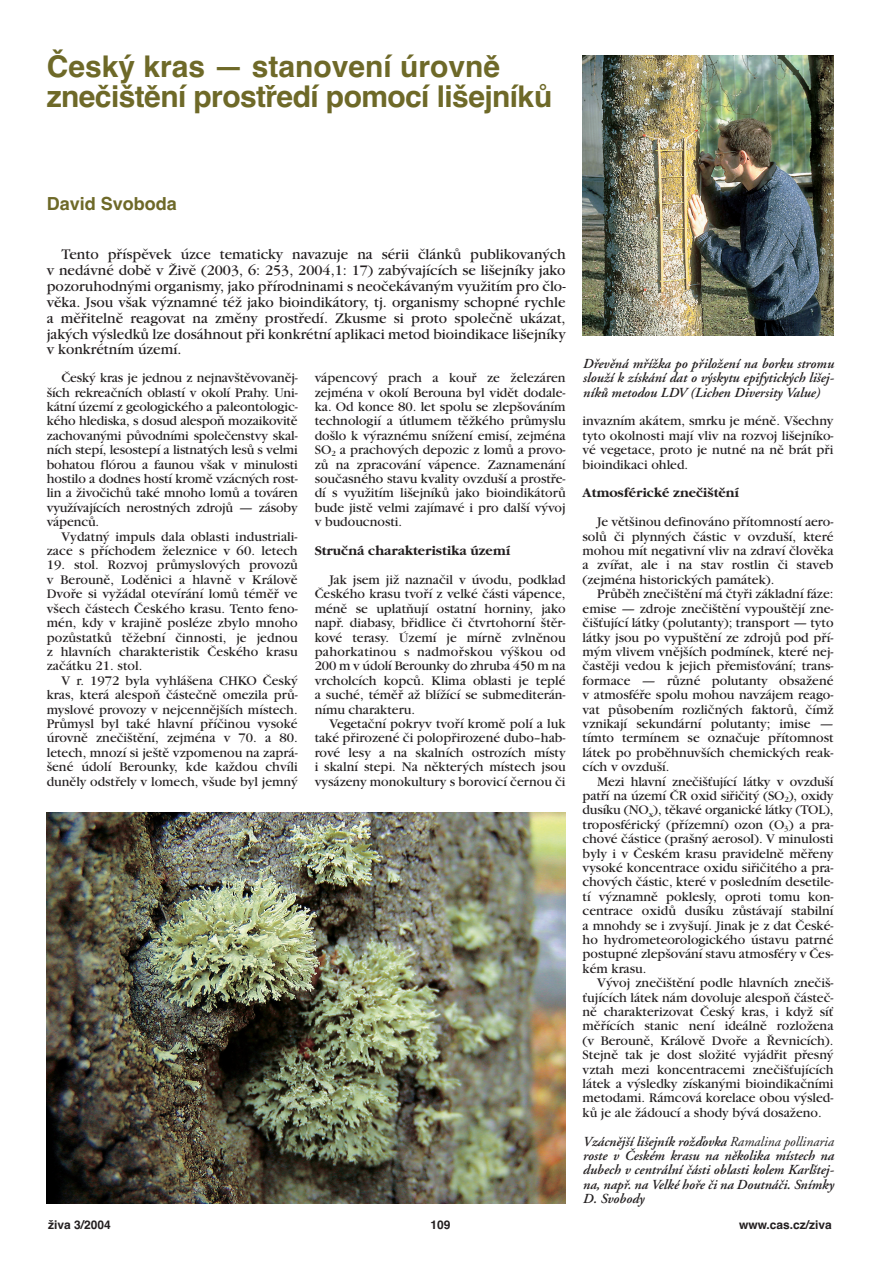
<style>
.page{position:relative;width:893px;height:1263px;background:#fff}
.page>*{position:absolute;margin:0;border:0;box-sizing:border-box;transform-origin:0 0}
.t1{font:700 30px/30px "Helvetica CE";letter-spacing:-.02em;color:#6e6928}
.t2{font:700 18px "Helvetica CE";color:#6e6928}
.t3{font:15.3px/15.9px "Garamond CE";color:#231f20;text-align:justify}
.t4{font:13.8px/14.4px "Garamond CE";color:#231f20;text-align:justify}
.t5{font:italic 600 13.8px/14.4px "Adobe Garamond CE";color:#231f20;text-align:justify}
.t6{font:700 13.8px "Garamond CE";color:#231f20}
.t7{font:700 12px "Helvetica CE";color:#231f20}
.s1{font-weight:400}
</style>
<div class="page">
<img style="left:583px;top:55px;width:250px;height:281px">
<img style="left:47px;top:812px;width:518px;height:391px">
<h1 class="t1" style="left:47px;top:52px;width:507px">Český kras — stanovení úrovně znečištění prostředí pomocí lišejníků</h1>
<h2 class="t2" style="left:47px;top:193px;width:132px">David Svoboda</h2>
<p class="t3" style="left:47px;top:248px;width:520px;text-indent:15px">Tento příspěvek úzce tematicky navazuje na sérii článků publikovaných v nedávné době v Živě (2003, 6: 253, 2004,1: 17) zabývajících se lišejníky jako pozoruhodnými organismy, jako přírodninami s neočekávaným využitím pro člo&shy;věka. Jsou však významné též jako bioindikátory, tj. organismy schopné rychle a měřitelně reagovat na změny prostředí. Zkusme si proto společně ukázat, jakých výsledků lze dosáhnout při konkrétní aplikaci metod bioindikace lišejníky v konkrétním území.</p>
<p class="t4" style="left:47px;top:372px;width:252px;text-indent:15px">Český kras je jednou z nejnavštěvovaněj&shy;ších rekreačních oblastí v okolí Prahy. Uni&shy;kátní území z geologického a paleontologic&shy;kého hlediska, s dosud alespoň mozaikovitě zachovanými původními společenstvy skal&shy;ních stepí, lesostepí a listnatých lesů s velmi bohatou flórou a faunou však v minulosti hostilo a dodnes hostí kromě vzácných rost&shy;lin a živočichů také mnoho lomů a továren využívajících nerostných zdrojů — zásoby vápenců.</p>
<p class="t4" style="left:47px;top:530px;width:252px;text-align:right">Vydatný impuls dala oblasti industriali&shy;zace s příchodem železnice v 60. letech</p>
<p class="t4" style="left:47px;top:559px;width:252px">19. stol. Rozvoj průmyslových provozů v Berouně, Loděnici a hlavně v Králově Dvoře si vyžádal otevírání lomů téměř ve všech částech Českého krasu. Tento feno&shy;mén, kdy v krajině posléze zbylo mnoho pozůstatků těžební činnosti, je jednou z hlavních charakteristik Českého krasu začátku 21. stol.</p>
<p class="t4" style="left:47px;top:674px;width:252px;text-indent:15px">V r. 1972 byla vyhlášena CHKO Český kras, která alespoň částečně omezila prů&shy;myslové provozy v nejcennějších místech.<br>Průmysl byl také hlavní příčinou vysoké úrovně znečištění, zejména v 70. a 80. letech, mnozí si ještě vzpomenou na zaprá&shy;šené údolí Berounky, kde každou chvíli duněly odstřely v lomech, všude byl jemný</p>
<p class="t4" style="left:315px;top:372px;width:252px">vápencový prach a kouř ze železáren zejména v okolí Berouna byl vidět dodale&shy;ka. Od konce 80. let spolu se zlepšováním technologií a útlumem těžkého průmyslu došlo k výraznému snížení emisí, zejména SO<sub>2</sub> a prachových depozic z lomů a provo&shy;zů na zpracování vápence. Zaznamenání současného stavu kvality ovzduší a prostře&shy;dí s využitím lišejníků jako bioindikátorů bude jistě velmi zajímavé i pro další vývoj v budoucnosti.</p>
<p class="t6" style="left:315px;top:546px;width:197px">Stručná charakteristika území</p>
<p class="t4" style="left:315px;top:574px;width:252px;text-indent:15px">Jak jsem již naznačil v úvodu, podklad Českého krasu tvoří z velké části vápence, méně se uplatňují ostatní horniny, jako např. diabasy, břidlice či čtvrtohorní štěr&shy;kové terasy. Území je mírně zvlněnou pahorkatinou s nadmořskou výškou od 200 m v údolí Berounky do zhruba 450 m na vrcholcích kopců. Klima oblasti je teplé a suché, téměř až blížící se submediterán&shy;nímu charakteru.</p>
<p class="t4" style="left:315px;top:718px;width:252px;text-indent:15px">Vegetační pokryv tvoří kromě polí a luk také přirozené či polopřirozené dubo–hab&shy;rové lesy a na skalních ostrozích místy i skalní stepi. Na některých místech jsou vysázeny monokultury s borovicí černou či</p>
<p class="t5" style="left:583px;top:358px;width:253px">Dřevěná mřížka po přiložení na borku stromu slouží k získání dat o výskytu epifytických lišej&shy;níků metodou LDV (Lichen Diversity Value)</p>
<p class="t4" style="left:583px;top:415px;width:252px">invazním akátem, smrku je méně. Všechny tyto okolnosti mají vliv na rozvoj lišejníko&shy;vé vegetace, proto je nutné na ně brát při bioindikaci ohled.</p>
<p class="t6" style="left:583px;top:488px;width:158px">Atmosférické znečištění</p>
<p class="t4" style="left:583px;top:516px;width:252px;text-indent:15px">Je většinou definováno přítomností aero&shy;solů či plynných částic v ovzduší, které mohou mít negativní vliv na zdraví člověka a zvířat, ale i na stav rostlin či staveb (zejména historických památek).</p>
<p class="t4" style="left:583px;top:588px;width:252px;text-indent:15px">Průběh znečištění má čtyři základní fáze: emise — zdroje znečištění vypouštějí zne&shy;čišťující látky (polutanty); transport — tyto látky jsou po vypuštění ze zdrojů pod pří&shy;mým vlivem vnějších podmínek, které nej&shy;častěji vedou k jejich přemisťování; trans&shy;formace — různé polutanty obsažené v atmosféře spolu mohou navzájem reago&shy;vat působením rozličných faktorů, čímž vznikají sekundární polutanty; imise — tímto termínem se označuje přítomnost látek po proběhnuvších chemických reak&shy;cích v ovzduší.</p>
<p class="t4" style="left:583px;top:775px;width:252px;text-indent:15px">Mezi hlavní znečišťující látky v ovzduší patří na území ČR oxid siřičitý (SO<sub>2</sub>), oxidy dusíku (NO<sub>x</sub>), těkavé organické látky (TOL), troposférický (přízemní) ozon (O<sub>3</sub>) a pra&shy;chové částice (prašný aerosol). V minulosti byly i v Českém krasu pravidelně měřeny vysoké koncentrace oxidu siřičitého a pra&shy;chových částic, které v posledním desetile&shy;tí významně poklesly, oproti tomu kon&shy;centrace oxidů dusíku zůstávají stabilní a mnohdy se i zvyšují. Jinak je z dat České&shy;ho hydrometeorologického ústavu patrné postupné zlepšování stavu atmosféry v Čes&shy;kém krasu.</p>
<p class="t4" style="left:583px;top:977px;width:252px;text-indent:15px">Vývoj znečištění podle hlavních znečiš&shy;ťujících látek nám dovoluje alespoň částeč&shy;ně charakterizovat Český kras, i když síť měřících stanic není ideálně rozložena (v Berouně, Králově Dvoře a Řevnicích).<br>Stejně tak je dost složité vyjádřit přesný vztah mezi koncentracemi znečišťujících látek a výsledky získanými bioindikačními metodami. Rámcová korelace obou výsled&shy;ků je ale žádoucí a shody bývá dosaženo.</p>
<p class="t5" style="left:583px;top:1135px;width:253px">Vzácnější lišejník rožďovka <span class="s1">Ramalina pollinaria </span>roste v Českém krasu na několika místech na dubech v centrální části oblasti kolem Karlštej&shy;na, např. na Velké hoře či na Doutnáči. Snímky D. Svobody</p>
<p class="t7" style="left:48px;top:1217px;width:64px">živa 3/2004</p>
<p class="t7" style="left:431px;top:1217px;width:22px">109</p>
<p class="t7" style="left:739px;top:1217px;width:94px">www.cas.cz/ziva</p>
</div>
